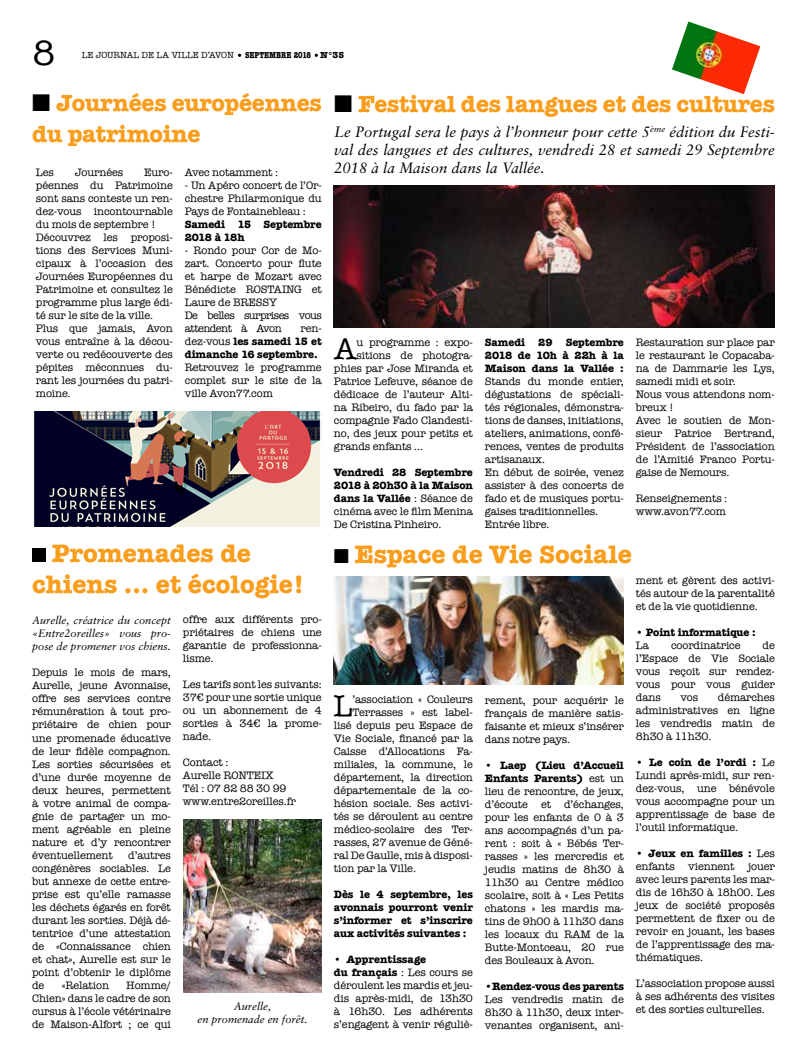
<style>
.page{position:relative;width:808px;height:1063px;background:#fff}
.page>*{position:absolute;margin:0;border:0;box-sizing:border-box;transform-origin:0 0}
.t1{font:36px "American Typewriter";color:#000}
.t2{font:30.3px "American Typewriter";color:#000}
.t3{font:700 26px/31.2px "American Typewriter";color:#f99d1c}
.t4{font:700 24px/30.3px "American Typewriter";letter-spacing:-.01em;color:#f99d1c}
.t5{font:italic 15px/18px "Sabon";color:#000;text-align:justify}
.t6{font:11px/13px "American Typewriter";letter-spacing:-.01em;color:#000;text-align:justify}
.t7{font:700 11px/13px "American Typewriter";letter-spacing:-.01em;color:#000;text-align:justify}
.t8{font:italic 11px/13.2px "Sabon";color:#000;text-align:justify}
.t9{font:9px "American Typewriter";color:#000}
.t10{font:700 condensed 9px "American Typewriter";color:#000}
.s1{font-stretch:normal}
.s2{color:#000}
.s3{font-weight:400}
.s4{font-weight:700}
</style>
<div class="page">
<img style="left:334px;top:186px;width:441px;height:141px">
<img style="left:334px;top:577px;width:290px;height:107px">
<img style="left:34px;top:411px;width:288px;height:116px">
<div style="left:32px;top:549px;width:14px;height:13px;background:#000"></div>
<img style="left:183px;top:820px;width:139px;height:173px">
<img style="left:672px;top:22px;width:88px;height:72px">
<h1 class="t1" style="left:33px;top:25px;width:24px">8</h1>
<p class="t9" style="left:82px;top:48px;width:154px">LE JOURNAL DE LA VILLE D’AVON</p>
<p class="t10" style="left:245px;top:48px;width:101px">SEPTEMBRE 2018 <span class="s1">N°35</span></p>
<h3 class="t4" style="left:32px;top:87px;width:744px"><span class="s2">■</span> Journées européennes <span class="s2">■</span> Festival des langues et des cultures du patrimoine</h3>
<h3 class="t5" style="left:334px;top:123px;width:442px">Le Portugal sera le pays à l’honneur pour cette 5<sup>ème</sup> édition du Festi&shy;val des langues et des cultures, vendredi 28 et samedi 29 Septembre 2018 à la Maison dans la Vallée.</h3>
<p class="t6" style="left:36px;top:166px;width:20px">Les</p>
<p class="t6" style="left:75px;top:166px;width:50px">Journées</p>
<p class="t6" style="left:36px;top:166px;width:138px;text-align:left;text-indent:108px">Euro&shy;péennes du Patrimoine sont sans conteste un ren&shy;dez-vous incontournable du mois de septembre !<br>Découvrez les proposi&shy;tions des Services Muni&shy;cipaux à l’occasion des<br>Journées Européennes du<br>Patrimoine et consultez le programme plus large édi&shy;té sur le site de la ville.<br>Plus que jamais, Avon vous entraîne à la décou&shy;verte ou redécouverte des pépites méconnues du&shy;rant les journées du patri&shy;moine.</p>
<p class="t6" style="left:185px;top:166px;width:95px">Avec notamment :</p>
<p class="t6" style="left:185px;top:179px;width:138px">- Un Apéro concert de l’Or&shy;chestre Philarmonique du Pays de Fontainebleau :</p>
<p class="t7" style="left:185px;top:218px;width:138px">Samedi 15 Septembre<br>2018 à 18h</p>
<p class="t6" style="left:185px;top:244px;width:138px;text-align:left">- Rondo pour Cor de Mo&shy;zart. Concerto pour flute et harpe de Mozart avec<br>Bénédicte ROSTAING et<br>Laure de BRESSY<br>De belles surprises vous attendent à Avon</p>
<p class="t7" style="left:185px;top:322px;width:138px;text-indent:116px"><span class="s3">ren&shy;dez-vous</span> les samedi 15 et dimanche 16 septembre.</p>
<p class="t6" style="left:185px;top:361px;width:138px">Retrouvez le programme complet sur le site de la ville Avon77.com</p>
<p class="t7" style="left:485px;top:336px;width:140px">Samedi 29 Septembre 2018 de 10h à 22h à la Maison dans la Vallée :</p>
<p class="t6" style="left:485px;top:375px;width:140px;text-align:left">Stands du monde entier, dégustations de spéciali&shy;tés régionales, démonstra&shy;tions de danses, initiations, ateliers, animations, confé&shy;rences, ventes de produits artisanaux.<br>En début de soirée, venez assister à des concerts de fado et de musiques portu&shy;gaises traditionnelles.<br>Entrée libre.</p>
<h2 class="t2" style="left:334px;top:326px;width:24px">A</h2>
<p class="t6" style="left:356px;top:336px;width:118px">u programme : expo-</p>
<p class="t6" style="left:636px;top:336px;width:140px;text-align:left">Restauration sur place par le restaurant le Copacaba&shy;na de Dammarie les Lys, samedi midi et soir.<br>Nous vous attendons nom&shy;breux !<br>Avec le soutien de Mon&shy;sieur Patrice Bertrand,<br>Président de l’association de l’Amitié Franco Portu&shy;gaise de Nemours.</p>
<p class="t6" style="left:636px;top:492px;width:93px">Renseignements : www.avon77.com</p>
<p class="t6" style="left:356px;top:349px;width:118px">sitions de photogra-</p>
<p class="t6" style="left:334px;top:362px;width:140px">phies par Jose Miranda et</p>
<p class="t6" style="left:334px;top:375px;width:140px">Patrice Lefeuve, séance de</p>
<p class="t6" style="left:334px;top:388px;width:140px">dédicace de l’auteur Alti-</p>
<p class="t6" style="left:334px;top:401px;width:140px">na Ribeiro, du fado par la</p>
<p class="t6" style="left:334px;top:414px;width:140px">compagnie Fado Clandesti-</p>
<p class="t6" style="left:334px;top:427px;width:140px">no, des jeux pour petits et</p>
<p class="t6" style="left:334px;top:440px;width:91px">grands enfants …</p>
<p class="t7" style="left:334px;top:466px;width:140px">Vendredi 28 Septembre 2018 à 20h30 à la Maison dans la Vallée <span class="s3">: Séance de cinéma avec le film Menina De Cristina Pinheiro.</span></p>
<h3 class="t3" style="left:32px;top:537px;width:274px;text-indent:20px">Promenades de chiens ... et écologie!</h3>
<p class="t8" style="left:32px;top:614px;width:140px">Aurelle, créatrice du concept «Entre2oreilles» vous pro&shy;pose de promener vos chiens.</p>
<p class="t6" style="left:32px;top:666px;width:140px">Depuis le mois de mars, Aurelle, jeune Avonnaise, offre ses services contre rémunération à tout pro&shy;priétaire de chien pour une promenade éducative de leur fidèle compagnon.<br>Les sorties sécurisées et d’une durée moyenne de deux heures, permettent à votre animal de compa&shy;gnie de partager un mo&shy;ment agréable en pleine nature et d’y rencontrer éventuellement</p>
<p class="t6" style="left:32px;top:848px;width:140px;text-indent:96px">d’autres congénères sociables. Le but annexe de cette entre&shy;prise est qu’elle ramasse les déchets égarés en forêt durant les sorties. Déjà dé&shy;tentrice d’une attestation de «Connaissance chien et chat», Aurelle est sur le point d’obtenir le diplôme de</p>
<p class="t6" style="left:32px;top:978px;width:140px;text-indent:94px">Homme/ Chien» dans le cadre de son cursus à l’école vétérinaire de Maison-Alfort ; ce qui</p>
<p class="t6" style="left:62px;top:978px;width:49px">«Relation</p>
<p class="t6" style="left:183px;top:613px;width:140px">offre aux différents pro&shy;priétaires de chiens une garantie de professionna&shy;lisme.</p>
<p class="t6" style="left:183px;top:678px;width:140px">Les tarifs sont les suivants:<br>37€ pour une sortie unique ou un abonnement de 4 sorties à 34€ la prome&shy;nade.</p>
<p class="t6" style="left:183px;top:756px;width:114px;text-align:left">Contact :<br>Aurelle RONTEIX<br>Tél : 07 82 88 30 99 www.entre2oreilles.fr</p>
<p class="t8" style="left:197px;top:999px;width:112px;text-align:center">Aurelle,<br>en promenade en forêt.</p>
<h3 class="t3" style="left:334px;top:537px;width:299px"><span class="s2">■</span> Espace de Vie Sociale</h3>
<h2 class="t2" style="left:333px;top:683px;width:21px">L</h2>
<p class="t6" style="left:352px;top:693px;width:122px">’association « Couleurs</p>
<p class="t6" style="left:352px;top:706px;width:122px">Terrasses » est label-</p>
<p class="t6" style="left:334px;top:719px;width:140px">lisé depuis peu Espace de</p>
<p class="t6" style="left:334px;top:732px;width:140px">Vie Sociale, financé par la</p>
<p class="t6" style="left:334px;top:745px;width:140px">Caisse d’Allocations Fa-</p>
<p class="t6" style="left:334px;top:758px;width:140px">miliales, la commune, le</p>
<p class="t6" style="left:334px;top:771px;width:140px">département, la direction</p>
<p class="t6" style="left:334px;top:784px;width:140px">départementale de la co-</p>
<p class="t6" style="left:334px;top:797px;width:140px">hésion sociale. Ses activi-</p>
<p class="t6" style="left:334px;top:810px;width:140px">tés se déroulent au centre</p>
<p class="t6" style="left:334px;top:823px;width:140px">médico-scolaire des Ter-</p>
<p class="t6" style="left:334px;top:836px;width:140px">rasses, 27 avenue de Géné-</p>
<p class="t6" style="left:334px;top:849px;width:140px">ral De Gaulle, mis à disposi-</p>
<p class="t6" style="left:334px;top:862px;width:84px">tion par la Ville.</p>
<p class="t7" style="left:334px;top:887px;width:141px">Dès le 4 septembre, les avonnais pourront venir s’informer et s’inscrire aux activités suivantes :</p>
<p class="t6" style="left:334px;top:953px;width:140px;text-align:left">• <span class="s4">Apprentissage<br>du français</span> : Les cours se déroulent les mardis et jeu&shy;dis après-midi, de 13h30 à 16h30. Les adhérents s’engagent à venir réguliè-</p>
<p class="t6" style="left:485px;top:693px;width:140px">rement, pour acquérir le français de manière satis&shy;faisante et mieux s’insérer dans notre pays.</p>
<p class="t6" style="left:485px;top:758px;width:140px">• <span class="s4">Laep (Lieu d’Accueil Enfants Parents)</span> est un lieu de rencontre, de jeux, d’écoute et d’échanges, pour les enfants de 0 à 3 ans accompagnés d’un pa&shy;rent : soit à « Bébés Ter&shy;rasses » les mercredis et jeudis matins de 8h30 à 11h30 au Centre médico scolaire, soit à « Les Petits chatons » les mardis ma&shy;tins de 9h00 à 11h30 dans les locaux du RAM de la Butte-Montceau, 20 rue des Bouleaux à Avon.</p>
<p class="t6" style="left:485px;top:979px;width:140px">•<span class="s4">Rendez-vous des parents </span>Les vendredis matin de 8h30 à 11h30, deux inter&shy;venantes organisent, ani-</p>
<p class="t6" style="left:636px;top:573px;width:140px">ment et gèrent des activi&shy;tés autour de la parentalité et de la vie quotidienne.</p>
<p class="t7" style="left:636px;top:625px;width:121px"><span class="s3">•</span> Point informatique :<br><span class="s3">La</span></p>
<p class="t6" style="left:636px;top:638px;width:140px;text-indent:127px">de l’Espace de Vie Sociale vous reçoit sur rendez&shy;vous pour vous guider dans</p>
<p class="t6" style="left:671px;top:638px;width:71px">coordinatrice</p>
<p class="t6" style="left:636px;top:690px;width:140px;text-indent:82px">démarches administratives en ligne les vendredis matin de 8h30 à 11h30.</p>
<p class="t6" style="left:636px;top:755px;width:140px">• <span class="s4">Le coin de l’ordi :</span> Le Lundi après-midi, sur ren&shy;dez-vous, une bénévole vous accompagne pour un apprentissage de base de l’outil informatique.</p>
<p class="t6" style="left:636px;top:846px;width:140px">• <span class="s4">Jeux en familles :</span> Les enfants viennent jouer avec leurs parents les mar&shy;dis de 16h30 à 18h00. Les jeux de société proposés permettent de fixer ou de revoir en jouant, les bases de l’apprentissage des ma&shy;thématiques.</p>
<p class="t6" style="left:636px;top:976px;width:140px">L’association propose aussi à ses adhérents des visites et des sorties culturelles.</p>
<p class="t6" style="left:680px;top:690px;width:19px">vos</p>
</div>
